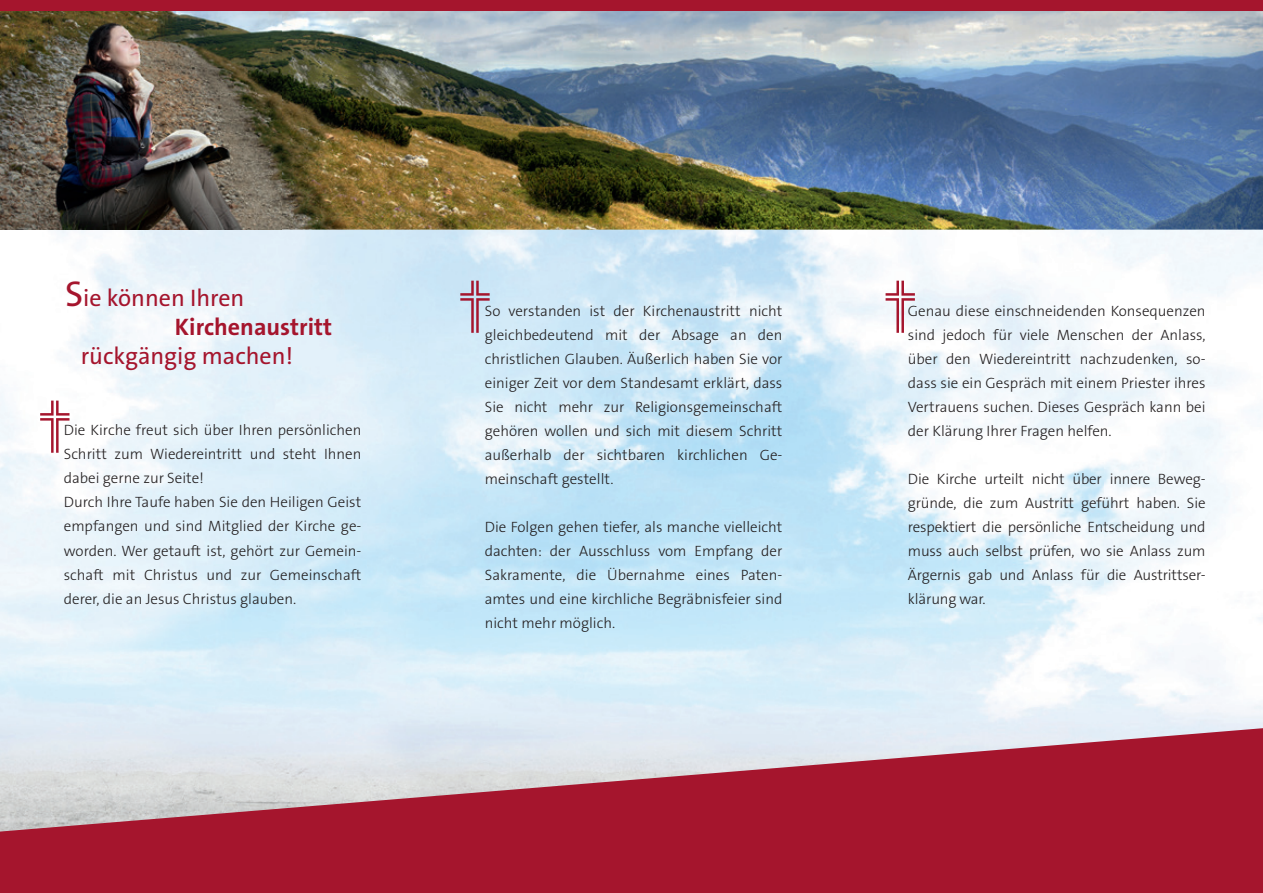
<style>
.page{position:relative;width:1263px;height:893px;background:#fff}
.page>*{position:absolute;margin:0;border:0;box-sizing:border-box;transform-origin:0 0}
.t1{font:24px "The Sans B5 Plain";color:#a5152d}
.t2{font:700 24px "The Sans B7";color:#a5152d}
.t3{font:300 15px/24px "The Sans B3";color:#231f20;text-align:justify}
.s1{font-size:36px}
</style>
<div class="page">
<img style="left:0;top:11px;width:1263px;height:717px">
<img style="left:0;top:11px;width:282px;height:219px">
<svg style="left:40px;top:401px;width:29px;height:52px"></svg>
<svg style="left:460px;top:281px;width:30px;height:52px;background:#c3b7c9"></svg>
<svg style="left:885px;top:281px;width:30px;height:52px"></svg>
<div style="left:0;top:0;width:1263px;height:11px;background:#a5152d"></div>
<svg style="left:0;top:728px;width:1263px;height:165px;background:#b65567"></svg>
<h1 class="t1" style="left:65px;top:285px;width:181px"><span class="s1">S</span>ie können Ihren</h1>
<h1 class="t2" style="left:175px;top:314px;width:159px">Kirchenaustritt</h1>
<h1 class="t1" style="left:81px;top:343px;width:214px">rückgängig machen!</h1>
<p class="t3" style="left:64px;top:419px;width:299px;text-align:left">Die Kirche freut sich über Ihren persönlichen Schritt zum Wiedereintritt und steht Ihnen dabei gerne zur Seite!<br>Durch Ihre Taufe haben Sie den Heiligen Geist empfangen und sind Mitglied der Kirche ge&shy;worden. Wer getauft ist, gehört zur Gemein&shy;schaft mit Christus und zur Gemeinschaft derer, die an Jesus Christus glauben.</p>
<p class="t3" style="left:485px;top:299px;width:299px">So verstanden ist der Kirchenaustritt nicht gleichbedeutend mit der Absage an den christlichen Glauben. Äußerlich haben Sie vor einiger Zeit vor dem Standesamt erklärt, dass Sie nicht mehr zur Religionsgemeinschaft gehören wollen und sich mit diesem Schritt außerhalb der sicht baren kirchlichen Ge&shy;meinschaft gestellt.</p>
<p class="t3" style="left:485px;top:515px;width:299px">Die Folgen gehen tiefer, als manche vielleicht dachten: der Ausschluss vom Empfang der Sakramente, die Übernahme eines Paten&shy;amtes und eine kirchliche Begräbnisfeier sind nicht mehr möglich.</p>
<p class="t3" style="left:908px;top:299px;width:299px">Genau diese einschneidenden Konsequenzen sind jedoch für viele Menschen der Anlass, über den Wiedereintritt nachzudenken, so&shy;dass sie ein Gespräch mit einem Priester ihres Vertrauens suchen. Dieses Gespräch kann bei der Klärung Ihrer Fragen helfen.</p>
<p class="t3" style="left:908px;top:467px;width:299px">Die Kirche urteilt nicht über innere Beweg&shy;gründe, die zum Austritt geführt haben. Sie respektiert die persönliche Entscheidung und muss auch selbst prüfen, wo sie Anlass zum Ärgernis gab und Anlass für die Austrittser&shy;klärung war.</p>
</div>
